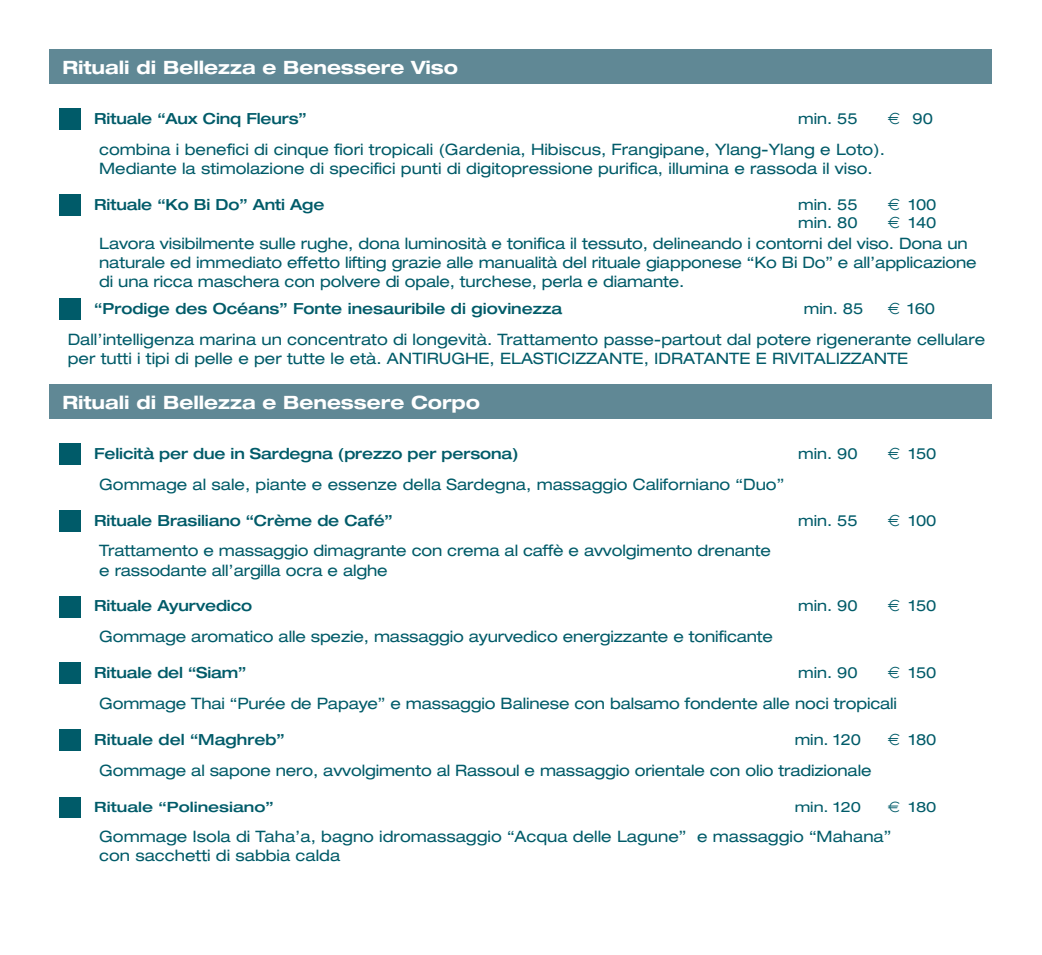
<style>
.page{position:relative;width:1042px;height:955px;background:#fff}
.page>*{position:absolute;margin:0;border:0;box-sizing:border-box;transform-origin:0 0}
.t1{font:700 expanded 18.38px "Helvetica Neue";color:#fff}
.Stile_di_paragrafo_1{font:expanded 15.75px/19.2px "Helvetica Neue";letter-spacing:-.01em;color:#005b69}
.t2{font:500 expanded 15.4px "Helvetica Neue";letter-spacing:-.01em;color:#005b69}
.t3{font:expanded 15.4px "Helvetica Neue";color:#005b69}
.t4{font:500 expanded 14.17px "Helvetica Neue";color:#005b69;scale:1.08 1}
.t5{font:expanded 14.17px "Helvetica Neue";color:#005b69;scale:1.08 1}
.s1{font-family:"Euro Logo";font-stretch:normal}
</style>
<div class="page">
<div style="left:50px;top:50px;width:942px;height:34px;background:#608895"></div>
<div style="left:60px;top:108px;width:21px;height:22px;background:#005b69"></div>
<div style="left:60px;top:194px;width:21px;height:22px;background:#005b69"></div>
<div style="left:60px;top:298px;width:21px;height:22px;background:#005b69"></div>
<div style="left:50px;top:384px;width:942px;height:35px;background:#608895"></div>
<div style="left:60px;top:443px;width:21px;height:22px;background:#005b69"></div>
<div style="left:60px;top:510px;width:21px;height:21px;background:#005b69"></div>
<div style="left:60px;top:596px;width:21px;height:21px;background:#005b69"></div>
<div style="left:60px;top:662px;width:21px;height:22px;background:#005b69"></div>
<div style="left:60px;top:729px;width:21px;height:22px;background:#005b69"></div>
<div style="left:60px;top:797px;width:21px;height:20px;background:#005b69"></div>
<p class="t1" style="left:62px;top:56px;width:397px">Rituali di Bellezza e Benessere Viso</p>
<p class="t2" style="left:94px;top:109px;width:214px">Rituale “Aux Cinq Fleurs”</p>
<p class="t3" style="left:798px;top:109px;width:61px">min. 55</p>
<p class="t3" style="left:887px;top:109px;width:47px"><span class="s1">h</span> 90</p>
<p class="Stile_di_paragrafo_1" style="left:99px;top:140px;width:787px">combina i benefici di cinque fiori tropicali (Gardenia, Hibiscus, Frangipane, Ylang-Ylang e Loto).</p>
<p class="Stile_di_paragrafo_1" style="left:99px;top:159px;width:775px">Mediante la stimolazione di specifici punti di digitopressione purifica, illumina e rassoda il viso.</p>
<p class="t2" style="left:94px;top:195px;width:232px">Rituale “Ko Bi Do” Anti Age</p>
<p class="t3" style="left:798px;top:195px;width:61px">min. 55</p>
<p class="t3" style="left:887px;top:195px;width:50px"><span class="s1">h</span> 100</p>
<p class="t3" style="left:798px;top:214px;width:61px">min. 80</p>
<p class="t3" style="left:887px;top:214px;width:50px"><span class="s1">h</span> 140</p>
<p class="Stile_di_paragrafo_1" style="left:99px;top:233px;width:879px">Lavora visibilmente sulle rughe, dona luminosità e tonifica il tessuto, delineando i contorni del viso. Dona un naturale ed immediato effetto lifting grazie alle manualità del rituale giapponese “Ko Bi Do” e all’applicazione</p>
<p class="Stile_di_paragrafo_1" style="left:99px;top:272px;width:587px">di una ricca maschera con polvere di opale, turchese, perla e diamante.</p>
<p class="t2" style="left:94px;top:299px;width:469px">“Prodige des Océans” Fonte inesauribile di giovinezza</p>
<p class="t3" style="left:804px;top:299px;width:61px">min. 85</p>
<p class="t3" style="left:887px;top:299px;width:49px"><span class="s1">h</span> 160</p>
<p class="Stile_di_paragrafo_1" style="left:68px;top:330px;width:919px">Dall’intelligenza marina un concentrato di longevità. Trattamento passe-partout dal potere rigenerante cellulare per tutti i tipi di pelle e per tutte le età. ANTIRUGHE, ELASTICIZZANTE, IDRATANTE E RIVITALIZZANTE</p>
<p class="t1" style="left:62px;top:391px;width:419px">Rituali di Bellezza e Benessere Corpo</p>
<p class="t2" style="left:94px;top:444px;width:426px">Felicità per due in Sardegna (prezzo per persona)</p>
<p class="t3" style="left:798px;top:444px;width:61px">min. 90</p>
<p class="t3" style="left:887px;top:444px;width:50px"><span class="s1">h</span> 150</p>
<p class="Stile_di_paragrafo_1" style="left:99px;top:474px;width:686px">Gommage al sale, piante e essenze della Sardegna, massaggio Californiano “Duo”</p>
<p class="t2" style="left:94px;top:510px;width:300px">Rituale Brasiliano “Crème de Café”</p>
<p class="t3" style="left:798px;top:511px;width:61px">min. 55</p>
<p class="t3" style="left:887px;top:511px;width:50px"><span class="s1">h</span> 100</p>
<p class="Stile_di_paragrafo_1" style="left:99px;top:541px;width:673px">Trattamento e massaggio dimagrante con crema al caffè e avvolgimento drenante</p>
<p class="Stile_di_paragrafo_1" style="left:99px;top:560px;width:290px">e rassodante all’argilla ocra e alghe</p>
<p class="t2" style="left:94px;top:596px;width:159px">Rituale Ayurvedico</p>
<p class="t3" style="left:798px;top:597px;width:61px">min. 90</p>
<p class="t3" style="left:887px;top:597px;width:50px"><span class="s1">h</span> 150</p>
<p class="Stile_di_paragrafo_1" style="left:99px;top:627px;width:675px">Gommage aromatico alle spezie, massaggio ayurvedico energizzante e tonificante</p>
<p class="t2" style="left:94px;top:663px;width:154px">Rituale del “Siam”</p>
<p class="t3" style="left:798px;top:663px;width:61px">min. 90</p>
<p class="t3" style="left:887px;top:663px;width:50px"><span class="s1">h</span> 150</p>
<p class="Stile_di_paragrafo_1" style="left:99px;top:693px;width:799px">Gommage Thai “Purée de Papaye” e massaggio Balinese con balsamo fondente alle noci tropicali</p>
<p class="t2" style="left:94px;top:730px;width:192px">Rituale del “Maghreb”</p>
<p class="t3" style="left:795px;top:730px;width:68px">min. 120</p>
<p class="t3" style="left:887px;top:730px;width:50px"><span class="s1">h</span> 180</p>
<p class="Stile_di_paragrafo_1" style="left:99px;top:760px;width:774px">Gommage al sapone nero, avvolgimento al Rassoul e massaggio orientale con olio tradizionale</p>
<p class="t4" style="left:94px;top:798px;width:168px">Rituale “Polinesiano”</p>
<p class="t5" style="left:795px;top:798px;width:63px">min. 120</p>
<p class="t5" style="left:887px;top:798px;width:47px"><span class="s1">h</span> 180</p>
<p class="Stile_di_paragrafo_1" style="left:99px;top:826px;width:793px">Gommage Isola di Taha’a, bagno idromassaggio “Acqua delle Lagune” e massaggio “Mahana”</p>
<p class="Stile_di_paragrafo_1" style="left:99px;top:846px;width:242px">con sacchetti di sabbia calda</p>
</div>
